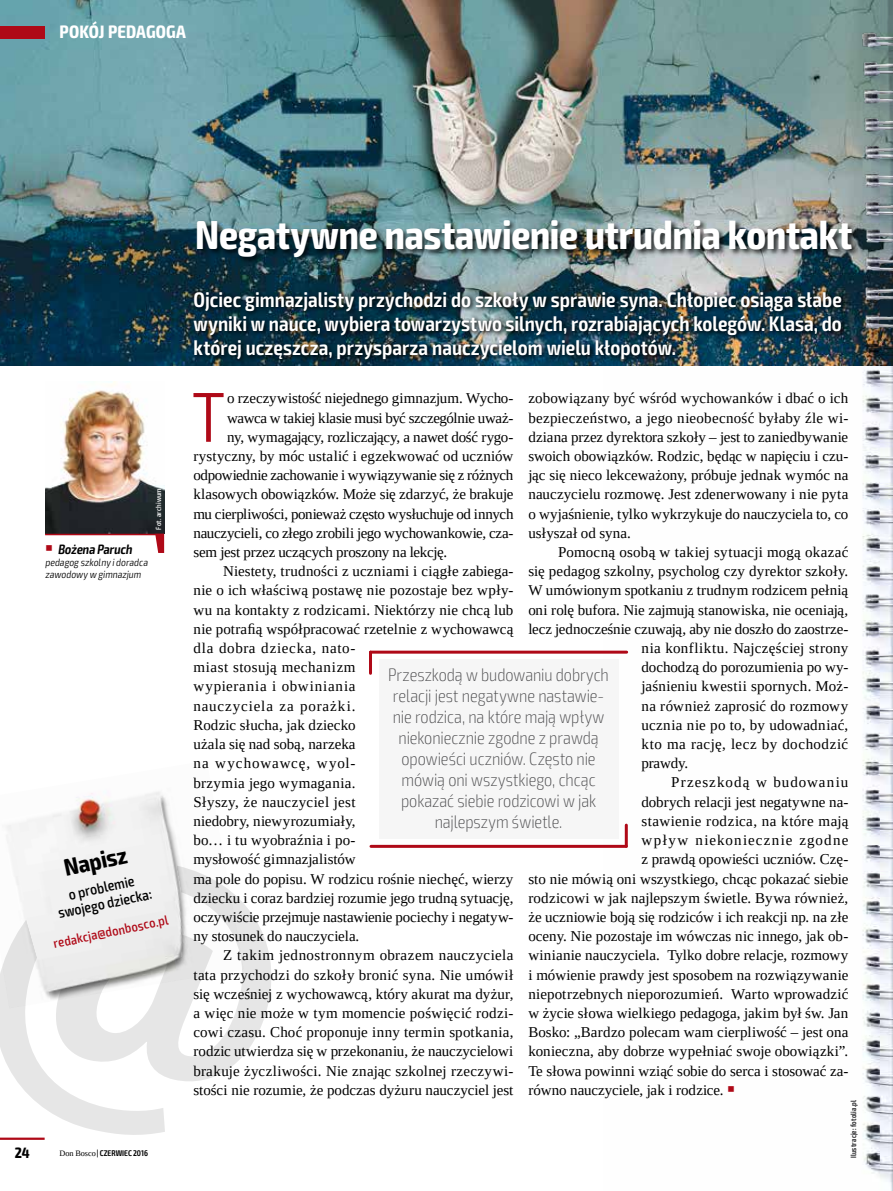
<style>
.page{position:relative;width:893px;height:1191px;background:#fff}
.page>*{position:absolute;margin:0;border:0;box-sizing:border-box;transform-origin:0 0}
.t1{font:300 condensed 70.65px "Exo 2";color:#af0917}
.t2{font:700 condensed 40.5px "Exo 2";letter-spacing:-.005em;color:#fff}
.t3{font:700 condensed 24px "Exo 2";color:#000}
.t4{font:600 condensed 21px/24px "Exo 2";letter-spacing:.005em;color:#fff;text-align:justify}
.t5{font:200 condensed 18px/21px "Exo 2";letter-spacing:-.005em;color:#4b4b4d;text-align:center}
.t6{font:700 condensed 18px "Exo 2";letter-spacing:.01em;color:#fff}
.t7{font:15px/19.2px "Tinos";letter-spacing:.005em;color:#000;text-align:justify}
.t8{font:15px "Tinos";letter-spacing:-.02em;color:#000}
.t9{font:15px "Tinos";letter-spacing:.03em;color:#000}
.t10{font:15px "Tinos";letter-spacing:-.025em;color:#000}
.t11{font:15px "Tinos";letter-spacing:-.015em;color:#000}
.t12{font:15px "Tinos";letter-spacing:.025em;color:#000}
.t13{font:15px "Tinos";letter-spacing:.035em;color:#000}
.t14{font:500 condensed 15px/16.4px "Exo 2";color:#000;text-align:center}
.t15{font:15px "Tinos";letter-spacing:.08em;color:#000}
.t16{font:15px "Tinos";letter-spacing:.05em;color:#000}
.t17{font:15px "Tinos";letter-spacing:.055em;color:#000}
.t18{font:15px "Tinos";letter-spacing:.065em;color:#000}
.t19{font:15px "Tinos";letter-spacing:.07em;color:#000}
.t20{font:15px "Tinos";letter-spacing:.06em;color:#000}
.t21{font:700 condensed 15px "Exo 2";color:#000}
.t22{font:500 condensed 13.5px "Exo 2";color:#af0917}
.t23{font:600 condensed 13.5px "Exo 2";color:#000}
.t24{font:300 condensed 10.5px/12px "Exo 2";color:#000}
.t25{font:600 condensed 8.25px "Exo 2";color:#000}
.t26{font:500 condensed 7.5px "Exo 2";letter-spacing:.02em;color:#4b4b4d}
.t27{font:500 condensed 7.5px "Exo 2";letter-spacing:.02em;color:#fff}
.s1{font-family:"Tinos";font-weight:400;font-stretch:normal;font-size:22.5px;color:#af0917}
.s2{font-family:"Tinos";font-weight:400;font-stretch:normal}
.s3{font-size:22.5px;color:#af0917}
</style>
<div class="page">
<img style="left:6px;top:791px;width:168px;height:41px">
<img style="left:0;top:0;width:604px;height:366px">
<img style="left:604px;top:0;width:289px;height:1191px">
<img style="left:45px;top:382px;width:119px;height:152px">
<hr style="left:45px;top:534px;width:119px;height:1px;background:#af0917">
<svg style="left:155px;top:535px;width:9px;height:18px"></svg>
<img style="left:191px;top:289px;width:657px;height:76px">
<div style="left:379px;top:659px;width:240px;height:179px;background:#f6f6f6"></div>
<hr style="left:370px;top:650px;width:257px;height:3px;background:#af0917">
<hr style="left:371px;top:845px;width:255px;height:3px;background:#af0917">
<hr style="left:625px;top:825px;width:3px;height:21px;background:#af0917">
<hr style="left:369px;top:652px;width:3px;height:21px;background:#af0917">
<div style="left:196px;top:218px;width:663px;height:46px;background:#000;opacity:.75"></div>
<div style="left:0;top:26px;width:45px;height:12px;background:#af0917"></div>
<svg style="left:0;top:832px;width:188px;height:308px"></svg>
<p class="t6" style="left:60px;top:21px;width:128px">POKÓJ PEDAGOGA</p>
<h2 class="t2" style="left:195px;top:210px;width:659px">Negatywne nastawienie utrudnia kontakt</h2>
<p class="t23" style="left:45px;top:541px;width:91px"><span class="s1">▪</span> Bożena Paruch</p>
<p class="t24" style="left:45px;top:556px;width:106px">pedagog szkolny idoradca zawodowy w gimnazjum</p>
<p class="t27" style="left:154px;top:530px;width:43px;rotate:-90deg">Fot. archiwum</p>
<h3 class="t3" style="left:62px;top:853px;width:65px;rotate:-12deg">Napisz</h3>
<p class="t14" style="left:53px;top:889px;width:97px;rotate:-12deg">o problemie swojego dziecka:</p>
<p class="t22" style="left:52px;top:936px;width:118px;rotate:-12deg">redakcja@donbosco.pl</p>
<p class="t21" style="left:15px;top:1143px;width:16px">24</p>
<p class="t25" style="left:60px;top:1147px;width:90px"><span class="s2">Don Bosco</span> | CZERWIEC 2016</p>
<h3 class="t4" style="left:193px;top:288px;width:650px">Ojciec gimnazjalisty przychodzi do szkoły w sprawie syna. Chłopiec osiąga słabe wyniki w nauce, wybiera towarzystwo silnych, rozrabiających kolegów. Klasa, do której uczęszcza, przysparza nauczycielom wielu kłopotów.</h3>
<p class="t7" style="left:528px;top:388px;width:321px">zobowiązany być wśród wychowanków i dbać o ich bezpieczeństwo, a jego nieobecność byłaby źle wi&shy;dziana przez dyrektora szkoły – jest to zaniedbywanie swoich obowiązków. Rodzic, będąc w napięciu i czu&shy;jąc się nieco lekceważony, próbuje jednak wymóc na nauczycielu rozmowę. Jest zdenerwowany i nie pyta o wyjaśnienie, tylko wykrzykuje do nauczyciela to, co usłyszał od syna.</p>
<p class="t7" style="left:558px;top:542px;width:292px">Pomocną osobą w takiej sytuacji mogą okazać</p>
<p class="t7" style="left:528px;top:561px;width:321px">się pedagog szkolny, psycholog czy dyrektor szkoły.</p>
<p class="t7" style="left:528px;top:580px;width:321px">W umówionym spotkaniu z trudnym rodzicem pełnią</p>
<p class="t7" style="left:528px;top:600px;width:321px">oni rolę bufora. Nie zajmują stanowiska, nie oceniają,</p>
<p class="t7" style="left:528px;top:619px;width:321px">lecz jednocześnie czuwają, aby nie doszło do zaostrze-</p>
<p class="t12" style="left:641px;top:638px;width:208px">nia konfliktu. Najczęściej strony</p>
<p class="t7" style="left:641px;top:657px;width:208px">dochodzą do porozumienia po wy-</p>
<p class="t7" style="left:641px;top:676px;width:208px">jaśnieniu kwestii spornych. Moż-</p>
<p class="t7" style="left:641px;top:696px;width:208px">na również zaprosić do rozmowy</p>
<p class="t7" style="left:641px;top:715px;width:208px">ucznia nie po to, by udowadniać,</p>
<p class="t13" style="left:641px;top:734px;width:208px">kto ma rację, lecz by dochodzić</p>
<p class="t7" style="left:641px;top:753px;width:48px">prawdy.</p>
<p class="t19" style="left:671px;top:772px;width:179px">Przeszkodą w budowaniu</p>
<p class="t7" style="left:641px;top:792px;width:208px">dobrych relacji jest negatywne na-</p>
<p class="t9" style="left:641px;top:811px;width:208px">stawienie rodzica, na które mają</p>
<p class="t15" style="left:641px;top:830px;width:208px">wpływ niekoniecznie zgodne</p>
<p class="t7" style="left:641px;top:849px;width:208px">z prawdą opowieści uczniów. Czę-</p>
<p class="t7" style="left:528px;top:868px;width:321px">sto nie mówią oni wszystkiego, chcąc pokazać siebie</p>
<p class="t7" style="left:528px;top:888px;width:321px">rodzicowi w jak najlepszym świetle. Bywa również,</p>
<p class="t7" style="left:528px;top:907px;width:321px">że uczniowie boją się rodziców i ich reakcji np. na złe</p>
<p class="t7" style="left:528px;top:926px;width:321px">oceny. Nie pozostaje im wówczas nic innego, jak ob-</p>
<p class="t7" style="left:528px;top:945px;width:321px">winianie nauczyciela. Tylko dobre relacje, rozmowy</p>
<p class="t7" style="left:528px;top:964px;width:321px">i mówienie prawdy jest sposobem na rozwiązywanie</p>
<p class="t7" style="left:528px;top:984px;width:321px">niepotrzebnych nieporozumień. Warto wprowadzić</p>
<p class="t7" style="left:528px;top:1003px;width:321px">w życie słowa wielkiego pedagoga, jakim był św. Jan</p>
<p class="t7" style="left:528px;top:1022px;width:321px">Bosko: „Bardzo polecam wam cierpliwość – jest ona</p>
<p class="t7" style="left:528px;top:1041px;width:321px">konieczna, aby dobrze wypełniać swoje obowiązki”.</p>
<p class="t7" style="left:528px;top:1060px;width:321px">Te słowa powinni wziąć sobie do serca i stosować za-</p>
<p class="t7" style="left:528px;top:1080px;width:208px">równo nauczyciele, jak i rodzice. <span class="s3">▪</span></p>
<h1 class="t1" style="left:192px;top:376px;width:34px">T</h1>
<p class="t7" style="left:227px;top:389px;width:288px">o rzeczywistość niejednego gimnazjum. Wycho-</p>
<p class="t10" style="left:227px;top:408px;width:288px">wawca w takiej klasie musi być szczególnie uważ-</p>
<p class="t8" style="left:227px;top:427px;width:288px">ny, wymagający, rozliczający, a nawet dość rygo-</p>
<p class="t7" style="left:193px;top:446px;width:321px">rystyczny, by móc ustalić i egzekwować od uczniów</p>
<p class="t8" style="left:193px;top:465px;width:321px">odpowiednie zachowanie i wywiązywanie się z różnych</p>
<p class="t7" style="left:193px;top:485px;width:321px">klasowych obowiązków. Może się zdarzyć, że brakuje</p>
<p class="t8" style="left:193px;top:504px;width:321px">mu cierpliwości, ponieważ często wysłuchuje od innych</p>
<p class="t8" style="left:193px;top:523px;width:321px">nauczycieli, co złego zrobili jego wychowankowie, cza-</p>
<p class="t11" style="left:193px;top:542px;width:255px">sem jest przez uczących proszony na lekcję.</p>
<p class="t7" style="left:223px;top:561px;width:292px">Niestety, trudności z uczniami i ciągłe zabiega-</p>
<p class="t7" style="left:193px;top:581px;width:321px">nie o ich właściwą postawę nie pozostaje bez wpły-</p>
<p class="t7" style="left:193px;top:600px;width:321px">wu na kontakty z rodzicami. Niektórzy nie chcą lub</p>
<p class="t7" style="left:193px;top:619px;width:321px">nie potrafią współpracować rzetelnie z wychowawcą</p>
<p class="t16" style="left:193px;top:638px;width:164px">dla dobra dziecka, nato-</p>
<p class="t9" style="left:193px;top:657px;width:164px">miast stosują mechanizm</p>
<p class="t17" style="left:193px;top:677px;width:164px">wypierania i obwiniania</p>
<p class="t18" style="left:193px;top:696px;width:164px">nauczyciela za porażki.</p>
<p class="t7" style="left:193px;top:715px;width:164px">Rodzic słucha, jak dziecko</p>
<p class="t7" style="left:193px;top:734px;width:164px">użala się nad sobą, narzeka</p>
<p class="t20" style="left:193px;top:753px;width:164px">na wychowawcę, wyol-</p>
<p class="t7" style="left:193px;top:773px;width:164px">brzymia jego wymagania.</p>
<p class="t9" style="left:193px;top:792px;width:164px">Słyszy, że nauczyciel jest</p>
<p class="t7" style="left:193px;top:811px;width:164px">niedobry, niewyrozumiały,</p>
<p class="t7" style="left:193px;top:830px;width:164px">bo… i tu wyobraźnia i po-</p>
<p class="t7" style="left:193px;top:849px;width:164px">mysłowość gimnazjalistów</p>
<p class="t7" style="left:193px;top:869px;width:321px">ma pole do popisu. W rodzicu rośnie niechęć, wierzy</p>
<p class="t7" style="left:193px;top:888px;width:321px">dziecku i coraz bardziej rozumie jego trudną sytuację,</p>
<p class="t7" style="left:193px;top:907px;width:321px">oczywiście przejmuje nastawienie pociechy i negatyw-</p>
<p class="t7" style="left:193px;top:926px;width:167px">ny stosunek do nauczyciela.</p>
<p class="t9" style="left:223px;top:945px;width:292px">Z takim jednostronnym obrazem nauczyciela</p>
<p class="t7" style="left:193px;top:965px;width:321px">tata przychodzi do szkoły bronić syna. Nie umówił</p>
<p class="t7" style="left:193px;top:984px;width:321px">się wcześniej z wychowawcą, który akurat ma dyżur,</p>
<p class="t7" style="left:193px;top:1003px;width:321px">a więc nie może w tym momencie poświęcić rodzi-</p>
<p class="t7" style="left:193px;top:1022px;width:321px">cowi czasu. Choć proponuje inny termin spotkania,</p>
<p class="t7" style="left:193px;top:1041px;width:321px">rodzic utwierdza się w przekonaniu, że nauczycielowi</p>
<p class="t7" style="left:193px;top:1061px;width:321px">brakuje życzliwości. Nie znając szkolnej rzeczywi-</p>
<p class="t7" style="left:193px;top:1080px;width:321px">stości nie rozumie, że podczas dyżuru nauczyciel jest</p>
<p class="t5" style="left:388px;top:664px;width:222px">Przeszkodą w budowaniu dobrych relacji jest negatywne nastawie&shy;nie rodzica, na które mają wpływ niekoniecznie zgodne z prawdą opowieści uczniów. Często nie mówią oni wszystkiego, chcąc pokazać siebie rodzicowi w jak najlepszym świetle.</p>
<p class="t26" style="left:849px;top:1158px;width:60px;rotate:-90deg">Ilustracje: fotolia.pl</p>
</div>
